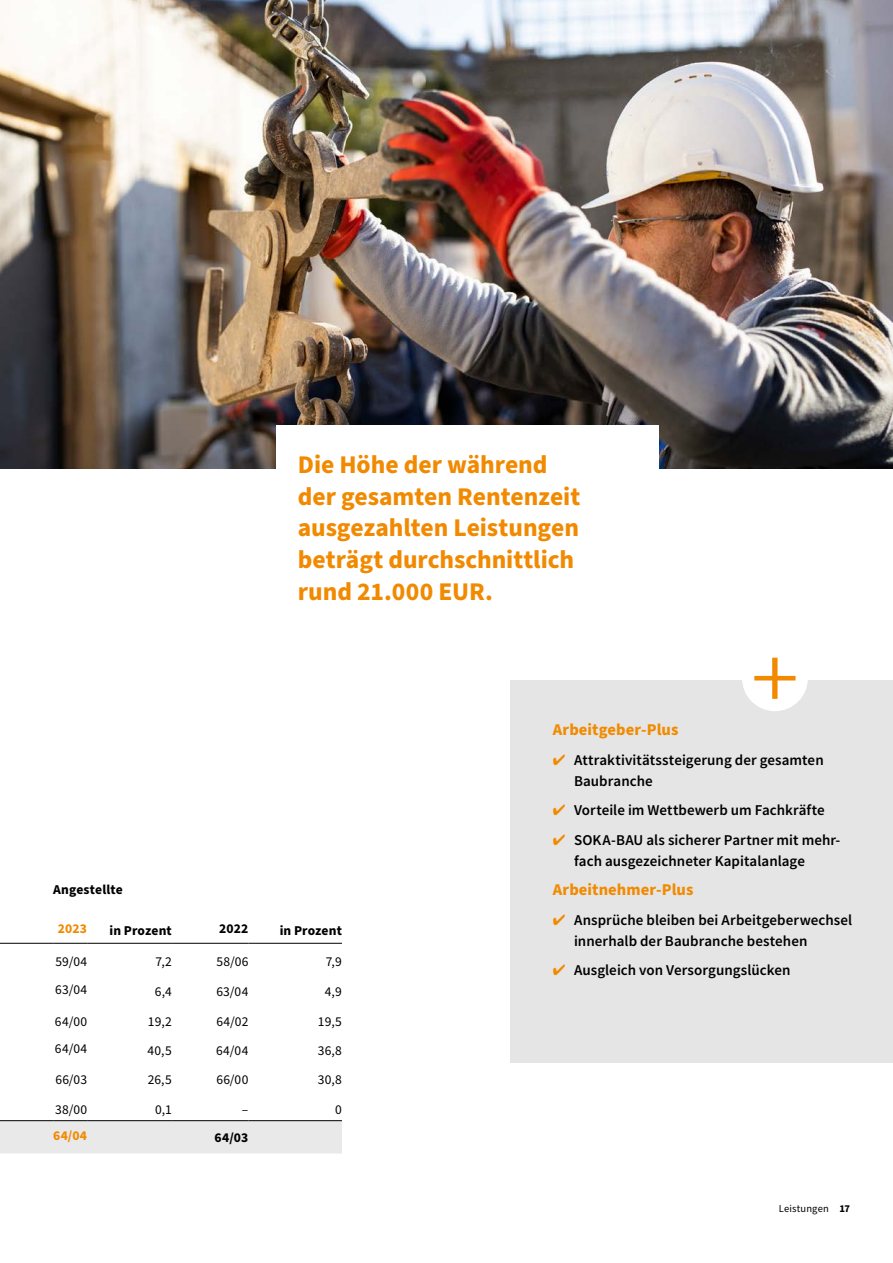
<style>
.page{position:relative;width:893px;height:1263px;background:#fff}
.page>*{position:absolute;margin:0;border:0;box-sizing:border-box;transform-origin:0 0}
.t1{font:700 25.5px/32px "Source Sans Pro";color:#f18a00}
.t2{font:700 16.5px "Source Sans Pro";letter-spacing:.005em;color:#f18a00}
.t3{font:600 15px/21px "Source Sans Pro";letter-spacing:.005em;color:#000}
.t4{font:13.5px "Source Sans Pro";letter-spacing:.02em;color:#000}
.t5{font:700 13.5px "Source Sans Pro";letter-spacing:.01em;color:#000}
.t6{font:700 13.5px "Source Sans Pro";letter-spacing:.025em;color:#f18a00}
.t7{font:10.5px "Source Sans Pro";letter-spacing:.015em;color:#000}
.s1{color:#f18a00}
.s2{font-weight:700}
</style>
<div class="page">
<div style="left:0;top:1121px;width:342px;height:32px;background:#e9e9e9"></div>
<hr style="left:0;top:943px;width:53px;height:1px;background:#000">
<hr style="left:53px;top:943px;width:34px;height:1px;background:#000">
<hr style="left:172px;top:943px;width:76px;height:1px;background:#000">
<hr style="left:87px;top:943px;width:85px;height:1px;background:#000">
<hr style="left:248px;top:943px;width:94px;height:1px;background:#000">
<hr style="left:0;top:1120px;width:53px;height:1px;background:#000">
<hr style="left:53px;top:1120px;width:34px;height:1px;background:#000">
<hr style="left:172px;top:1120px;width:76px;height:1px;background:#000">
<hr style="left:87px;top:1120px;width:85px;height:1px;background:#000">
<hr style="left:248px;top:1120px;width:94px;height:1px;background:#000">
<div style="left:510px;top:680px;width:383px;height:383px;background:#e5e5e5"></div>
<img style="left:0;top:0;width:893px;height:468px">
<div style="left:276px;top:425px;width:383px;height:201px;background:#fff"></div>
<div style="left:742px;top:645px;width:66px;height:66px;background:#fff;border-radius:50%"></div>
<svg style="left:754px;top:658px;width:41px;height:41px"></svg>
<h1 class="t1" style="left:298px;top:449px;width:284px">Die Höhe der während der gesamten Rentenzeit ausgezahlten Leistungen beträgt durchschnittlich rund 21.000 EUR.</h1>
<p class="t5" style="left:53px;top:880px;width:71px">Angestellte</p>
<p class="t6" style="left:58px;top:919px;width:31px">2023</p>
<p class="t5" style="left:110px;top:921px;width:64px">in Prozent</p>
<p class="t5" style="left:219px;top:919px;width:31px">2022</p>
<p class="t5" style="left:280px;top:921px;width:64px">in Prozent</p>
<p class="t4" style="left:56px;top:953px;width:33px">59/04</p>
<p class="t4" style="left:155px;top:953px;width:18px">7,2</p>
<p class="t4" style="left:216px;top:953px;width:34px">58/06</p>
<p class="t4" style="left:326px;top:953px;width:18px">7,9</p>
<p class="t4" style="left:55px;top:980px;width:34px">63/04</p>
<p class="t4" style="left:155px;top:982px;width:19px">6,4</p>
<p class="t4" style="left:216px;top:982px;width:34px">63/04</p>
<p class="t4" style="left:325px;top:982px;width:19px">4,9</p>
<p class="t4" style="left:55px;top:1012px;width:34px">64/00</p>
<p class="t4" style="left:148px;top:1012px;width:25px">19,2</p>
<p class="t4" style="left:216px;top:1012px;width:33px">64/02</p>
<p class="t4" style="left:318px;top:1012px;width:25px">19,5</p>
<p class="t4" style="left:55px;top:1039px;width:34px">64/04</p>
<p class="t4" style="left:148px;top:1041px;width:26px">40,5</p>
<p class="t4" style="left:216px;top:1041px;width:34px">64/04</p>
<p class="t4" style="left:318px;top:1041px;width:26px">36,8</p>
<p class="t4" style="left:55px;top:1070px;width:33px">66/03</p>
<p class="t4" style="left:148px;top:1070px;width:26px">26,5</p>
<p class="t4" style="left:216px;top:1070px;width:34px">66/00</p>
<p class="t4" style="left:318px;top:1070px;width:25px">30,8</p>
<p class="t4" style="left:55px;top:1100px;width:34px">38/00</p>
<p class="t4" style="left:155px;top:1100px;width:18px">0,1</p>
<p class="t4" style="left:242px;top:1100px;width:8px">–</p>
<p class="t4" style="left:335px;top:1100px;width:8px">0</p>
<p class="t6" style="left:53px;top:1126px;width:36px">64/04</p>
<p class="t5" style="left:215px;top:1128px;width:35px">64/03</p>
<p class="t2" style="left:553px;top:719px;width:127px">Arbeitgeber-Plus</p>
<p class="t3" style="left:574px;top:749px;width:251px;text-indent:-21px"><span class="s1">✔</span> Attraktivitätssteigerung der gesamten<br>Baubranche</p>
<p class="t3" style="left:553px;top:800px;width:274px"><span class="s1">✔</span> Vorteile im Wettbewerb um Fachkräfte</p>
<p class="t3" style="left:574px;top:829px;width:267px;text-indent:-21px"><span class="s1">✔</span> SOKA-BAU als sicherer Partner mit mehr&shy;fach ausgezeichneter Kapitalanlage</p>
<p class="t2" style="left:553px;top:879px;width:142px">Arbeitnehmer-Plus</p>
<p class="t3" style="left:574px;top:909px;width:280px;text-indent:-21px"><span class="s1">✔</span> Ansprüche bleiben bei Arbeitgeberwechsel innerhalb der Baubranche bestehen</p>
<p class="t3" style="left:553px;top:960px;width:239px"><span class="s1">✔</span> Ausgleich von Versorgungslücken</p>
<p class="t7" style="left:779px;top:1201px;width:73px">Leistungen <span class="s2">17</span></p>
</div>
